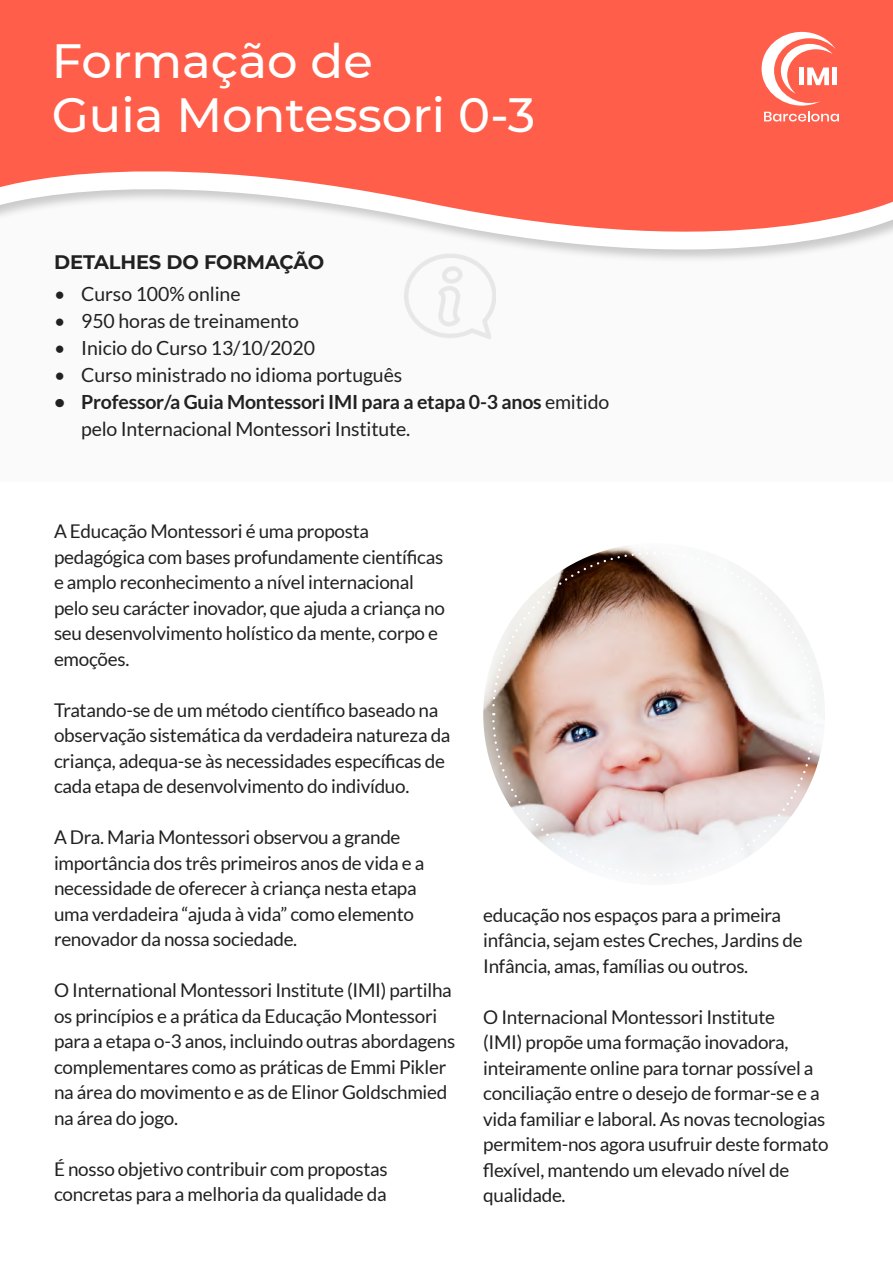
<style>
.page{position:relative;width:893px;height:1263px;background:#fff}
.page>*{position:absolute;margin:0;border:0;box-sizing:border-box;transform-origin:0 0}
.t1{font:500 48px/54px "Montserrat";color:#fff}
.t2{font:19.5px "Lato";letter-spacing:-.005em;color:#212121}
.t3{font:700 19.5px/27px "Lato";letter-spacing:-.01em;color:#212121}
.t4{font:700 19.5px "Montserrat";letter-spacing:-.01em;color:#212121}
.t5{font:18.9px/25.5px "Lato";letter-spacing:-.015em;color:#212121}
.s1{font-weight:400}
</style>
<div class="page">
<div style="left:0;top:174px;width:893px;height:308px;background:#fafafa"></div>
<svg style="left:0;top:0;width:893px;height:259px;fill:#ff5f4a"></svg>
<img style="left:491px;top:551px;width:326px;height:325px">
<img style="left:404px;top:250px;width:91px;height:89px">
<svg style="left:762px;top:32px;width:77px;height:89px"></svg>
<h1 class="t1" style="left:52px;top:32px;width:485px">Formação de<br>Guia Montessori 0-3</h1>
<p class="t4" style="left:54px;top:248px;width:272px">DETALHES DO FORMAÇÃO</p>
<p class="t2" style="left:54px;top:283px;width:188px">• Curso 100% online</p>
<p class="t2" style="left:54px;top:310px;width:246px">• 950 horas de treinamento</p>
<p class="t2" style="left:54px;top:337px;width:262px">• Inicio do Curso 13/10/2020</p>
<p class="t2" style="left:54px;top:364px;width:350px">• Curso ministrado no idioma português</p>
<p class="t3" style="left:81px;top:388px;width:529px;text-indent:-27px">• Professor/a Guia Montessori IMI para a etapa 0-3 anos <span class="s1">emitido pelo Internacional Montessori Institute.</span></p>
<p class="t5" style="left:54px;top:518px;width:392px">A Educação Montessori é uma proposta pedagógica com bases profundamente científicas e amplo reconhecimento a nível internacional pelo seu carácter inovador, que ajuda a criança no seu desenvolvimento holístico da mente, corpo e emoções.</p>
<p class="t5" style="left:54px;top:697px;width:398px">Tratando-se de um método científico baseado na observação sistemática da verdadeira natureza da criança, adequa-se às necessidades específicas de cada etapa de desenvolvimento do indivíduo.</p>
<p class="t5" style="left:54px;top:824px;width:372px">A Dra. Maria Montessori observou a grande importância dos três primeiros anos de vida e a necessidade de oferecer à criança nesta etapa uma verdadeira “ajuda à vida” como elemento renovador da nossa sociedade.</p>
<p class="t5" style="left:54px;top:977px;width:403px">O International Montessori Institute (IMI) partilha os princípios e a prática da Educação Montessori para a etapa o-3 anos, incluindo outras abordagens complementares como as práticas de Emmi Pikler na área do movimento e as de Elinor Goldschmied na área do jogo.</p>
<p class="t5" style="left:54px;top:1156px;width:335px">É nosso objetivo contribuir com propostas concretas para a melhoria da qualidade da</p>
<p class="t5" style="left:483px;top:902px;width:321px">educação nos espaços para a primeira infância, sejam estes Creches, Jardins de<br>Infância, amas, famílias ou outros.</p>
<p class="t5" style="left:483px;top:1004px;width:347px">O Internacional Montessori Institute<br>(IMI) propõe uma formação inovadora, inteiramente online para tornar possível a conciliação entre o desejo de formar-se e a vida familiar e laboral. As novas tecnologias permitem-nos agora usufruir deste formato flexível, mantendo um elevado nível de qualidade.</p>
</div>
